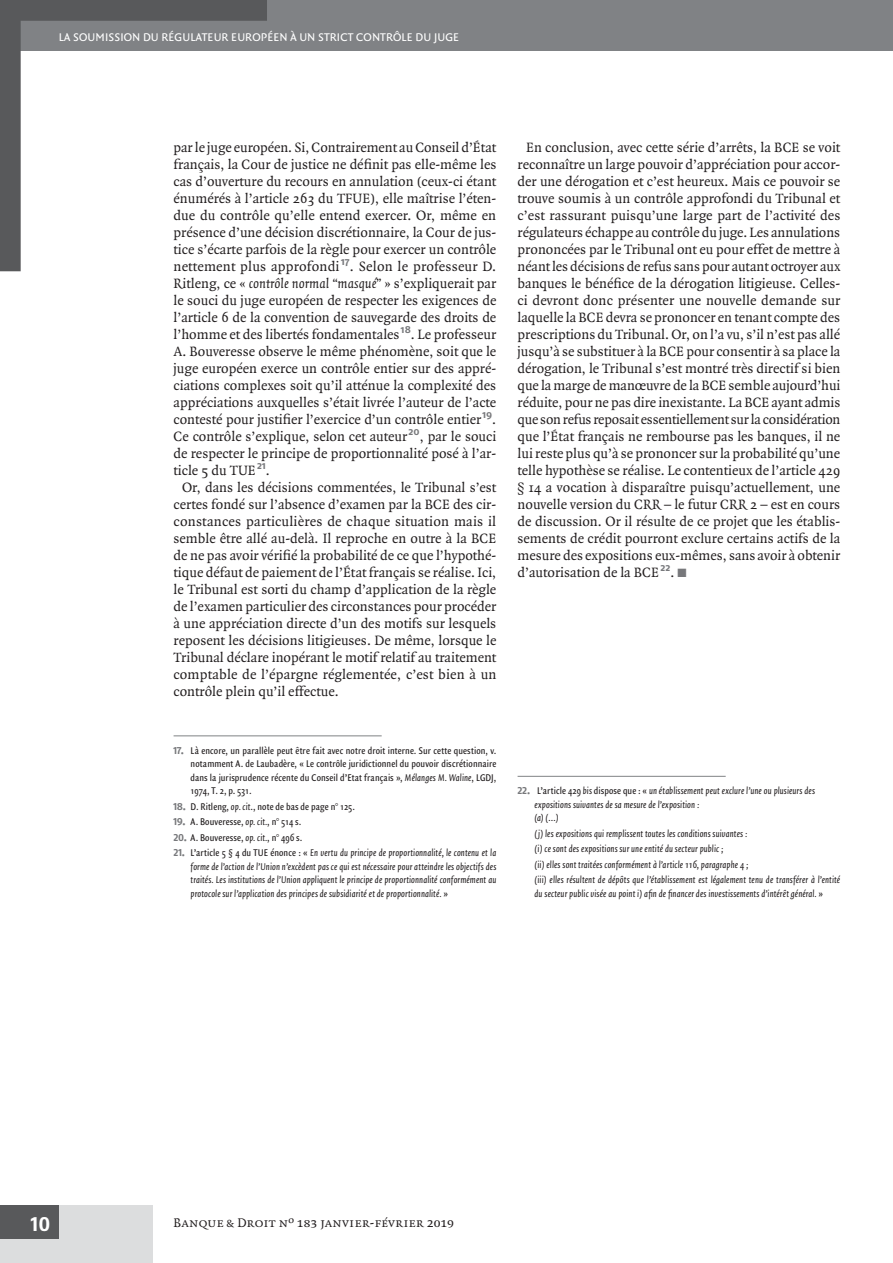
<style>
.page{position:relative;width:893px;height:1263px;background:#fff}
.page>*{position:absolute;margin:0;border:0;box-sizing:border-box;transform-origin:0 0}
.t1{font:21px "Fago No Bold Lf Caps";color:#fff}
.t2{font:14.55px/17px "Quadraat";color:#231f20;text-align:justify}
.t3{font:13.5px "Quadraat Small Caps";color:#231f20}
.t4{font:12px "Quadraat Sans";letter-spacing:.01em;color:#fff}
.t5{font:italic 10.5px/13.5px "Quadraat Sans Con";letter-spacing:.01em;color:#231f20}
.t6{font:10.5px/13.5px "Quadraat Sans Con";letter-spacing:.01em;color:#231f20;text-align:justify}
.s1{font-style:italic}
.s2{font-family:"Fago No Bold Lf";color:#77787b}
.s3{font-family:"Fago No Bold Lf";font-style:normal;color:#77787b}
.s4{font-style:normal}
.s5{color:#77787b}
</style>
<div class="page">
<div style="left:0;top:1205px;width:152px;height:58px;background:#dcddde"></div>
<div style="left:0;top:1205px;width:59px;height:34px;background:#58595b"></div>
<div style="left:0;top:0;width:891px;height:50px;background:#808285"></div>
<svg style="left:0;top:0;width:267px;height:271px"></svg>
<hr style="left:891px;top:0;width:2px;height:50px;background:#808285">
<hr style="left:174px;top:736px;width:208px;height:1px;background:#808285">
<hr style="left:517px;top:776px;width:209px;height:1px;background:#808285">
<p class="t4" style="left:59px;top:33px;width:402px">LA SOUMISSION DU RÉGULATEUR EUROPÉEN À UN STRICT CONTRÔLE DU JUGE</p>
<p class="t2" style="left:174px;top:140px;width:324px">par le juge européen. Si, Contrairement au Conseil d’État</p>
<p class="t2" style="left:174px;top:157px;width:324px">français, la Cour de justice ne définit pas elle-même les</p>
<p class="t2" style="left:174px;top:174px;width:324px">cas d’ouverture du recours en annulation (ceux-ci étant</p>
<p class="t2" style="left:174px;top:191px;width:324px">énumérés à l’article 263 du TFUE), elle maîtrise l’éten-</p>
<p class="t2" style="left:174px;top:208px;width:324px">due du contrôle qu’elle entend exercer. Or, même en</p>
<p class="t2" style="left:174px;top:225px;width:324px">présence d’une décision discrétionnaire, la Cour de jus-</p>
<p class="t2" style="left:174px;top:242px;width:324px">tice s’écarte parfois de la règle pour exercer un contrôle</p>
<p class="t2" style="left:174px;top:259px;width:324px">nettement plus approfondi <sup>17</sup>. Selon le professeur D.</p>
<p class="t2" style="left:174px;top:276px;width:324px">Ritleng, ce « <span class="s1">contrôle normal “masqué”</span> » s’expliquerait par</p>
<p class="t2" style="left:174px;top:293px;width:324px">le souci du juge européen de respecter les exigences de</p>
<p class="t2" style="left:174px;top:310px;width:324px">l’article 6 de la convention de sauvegarde des droits de</p>
<p class="t2" style="left:174px;top:327px;width:324px">l’homme et des libertés fondamentales <sup>18</sup>. Le professeur</p>
<p class="t2" style="left:174px;top:344px;width:324px">A. Bouveresse observe le même phénomène, soit que le</p>
<p class="t2" style="left:174px;top:361px;width:324px">juge européen exerce un contrôle entier sur des appré-</p>
<p class="t2" style="left:174px;top:378px;width:324px">ciations complexes soit qu’il atténue la complexité des</p>
<p class="t2" style="left:174px;top:395px;width:324px">appréciations auxquelles s’était livrée l’auteur de l’acte</p>
<p class="t2" style="left:174px;top:412px;width:324px">contesté pour justifier l’exercice d’un contrôle entier <sup>19</sup>.</p>
<p class="t2" style="left:174px;top:429px;width:324px">Ce contrôle s’explique, selon cet auteur <sup>20</sup>, par le souci</p>
<p class="t2" style="left:174px;top:446px;width:324px">de respecter le principe de proportionnalité posé à l’ar-</p>
<p class="t2" style="left:174px;top:463px;width:98px">ticle 5 du TUE <sup>21</sup>.</p>
<p class="t2" style="left:182px;top:480px;width:316px">Or, dans les décisions commentées, le Tribunal s’est</p>
<p class="t2" style="left:174px;top:497px;width:324px">certes fondé sur l’absence d’examen par la BCE des cir-</p>
<p class="t2" style="left:174px;top:514px;width:324px">constances particulières de chaque situation mais il</p>
<p class="t2" style="left:174px;top:531px;width:324px">semble être allé au-delà. Il reproche en outre à la BCE</p>
<p class="t2" style="left:174px;top:548px;width:324px">de ne pas avoir vérifié la probabilité de ce que l’hypothé-</p>
<p class="t2" style="left:174px;top:565px;width:324px">tique défaut de paiement de l’État français se réalise. Ici,</p>
<p class="t2" style="left:174px;top:582px;width:324px">le Tribunal est sorti du champ d’application de la règle</p>
<p class="t2" style="left:174px;top:599px;width:324px">de l’examen particulier des circonstances pour procéder</p>
<p class="t2" style="left:174px;top:616px;width:324px">à une appréciation directe d’un des motifs sur lesquels</p>
<p class="t2" style="left:174px;top:633px;width:324px">reposent les décisions litigieuses. De même, lorsque le</p>
<p class="t2" style="left:174px;top:650px;width:324px">Tribunal déclare inopérant le motif relatif au traitement</p>
<p class="t2" style="left:174px;top:667px;width:324px">comptable de l’épargne réglementée, c’est bien à un</p>
<p class="t2" style="left:174px;top:684px;width:167px">contrôle plein qu’il effectue.</p>
<p class="t6" style="left:191px;top:744px;width:307px;text-indent:-17px"><span class="s2">17.</span> Là encore, un parallèle peut être fait avec notre droit interne. Sur cette question, v. notamment A. de Laubadère, « Le contrôle juridictionnel du pouvoir discrétionnaire dans la jurisprudence récente du Conseil d’Etat français », <span class="s1">Mélanges M. Waline</span>, LGDJ, 1974, T. 2, p. 531.</p>
<p class="t6" style="left:174px;top:800px;width:183px"><span class="s2">18.</span> D. Ritleng, <span class="s1">op. cit</span>., note de bas de page n° 125.</p>
<p class="t6" style="left:174px;top:816px;width:129px"><span class="s2">19.</span> A. Bouveresse, <span class="s1">op. cit.</span>, n° 514 s.</p>
<p class="t6" style="left:174px;top:832px;width:130px"><span class="s2">20.</span> A. Bouveresse, <span class="s1">op. cit.</span>, n° 496 s.</p>
<p class="t5" style="left:191px;top:847px;width:307px;text-align:justify;text-indent:-17px"><span class="s3">21.</span> <span class="s4">L’article 5 § 4 du TUE énonce : «</span> En vertu du principe de proportionnalité, le contenu et la forme de l’action de l’Union n’excèdent pas ce qui est nécessaire pour atteindre les objectifs des traités. Les institutions de l’Union appliquent le principe de proportionnalité conformément au protocole sur l’application des principes de subsidiarité et de proportionnalité. <span class="s4">»</span></p>
<p class="t2" style="left:517px;top:140px;width:324px;text-indent:8px">En conclusion, avec cette série d’arrêts, la BCE se voit reconnaître un large pouvoir d’appréciation pour accor&shy;der une dérogation et c’est heureux. Mais ce pouvoir se trouve soumis à un contrôle approfondi du Tribunal et c’est rassurant puisqu’une large part de l’activité des régulateurs échappe au contrôle du juge. Les annulations prononcées par le Tribunal ont eu pour effet de mettre à néant les décisions de refus sans pour autant octroyer aux banques le bénéfice de la dérogation litigieuse. Celles&shy;ci devront donc présenter une nouvelle demande sur laquelle la BCE devra se prononcer en tenant compte des prescriptions du Tribunal. Or, on l’a vu, s’il n’est pas allé jusqu’à se substituer à la BCE pour consentir à sa place la dérogation, le Tribunal s’est montré très directif si bien que la marge de manœuvre de la BCE semble aujourd’hui réduite, pour ne pas dire inexistante. La BCE ayant admis que son refus reposait essentiellement sur la considération que l’État français ne rembourse pas les banques, il ne lui reste plus qu’à se prononcer sur la probabilité qu’une telle hypothèse se réalise. Le contentieux de l’article 429 § 14 a vocation à disparaître puisqu’actuellement, une nouvelle version du CRR – le futur CRR 2 – est en cours de discussion. Or il résulte de ce projet que les établis&shy;sements de crédit pourront exclure certains actifs de la mesure des expositions eux-mêmes, sans avoir à obtenir d’autorisation de la BCE <sup>22</sup>. <span class="s5">■</span></p>
<p class="t5" style="left:534px;top:785px;width:282px;text-indent:-17px"><span class="s3">22.</span> <span class="s4">L’article 429</span> bis <span class="s4">dispose que : «</span> un établissement peut exclure l’une ou plusieurs des expositions suivantes de sa mesure de l’exposition :<br>(a) (…)</p>
<p class="t5" style="left:534px;top:826px;width:307px;line-height:15.6px">(j) les expositions qui remplissent toutes les conditions suivantes :<br>(i) ce sont des expositions sur une entité du secteur public ;<br>(ii) elles sont traitées conformément à l’article 116, paragraphe 4 ;<br>(iii) elles résultent de dépôts que l’établissement est légalement tenu de transférer à l’entité</p>
<p class="t5" style="left:534px;top:888px;width:290px">du secteur public visée au point i) afin de financer des investissements d’intérêt général. <span class="s4">»</span></p>
<h1 class="t1" style="left:31px;top:1211px;width:21px">10</h1>
<p class="t3" style="left:174px;top:1215px;width:282px">Banque &amp; Droit nº 183 janvier-février 2019</p>
</div>
